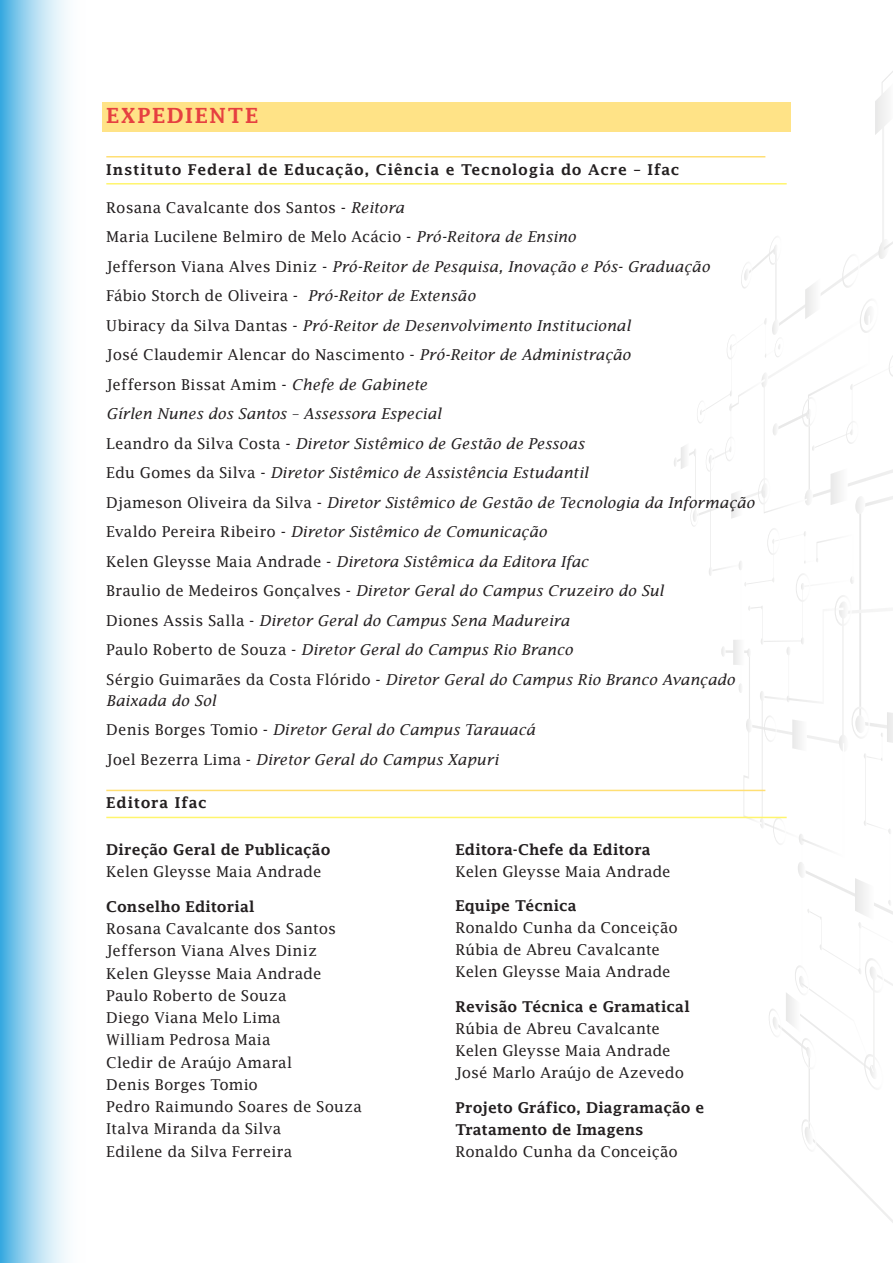
<style>
.page{position:relative;width:893px;height:1263px;background:#fff}
.page>*{position:absolute;margin:0;border:0;box-sizing:border-box;transform-origin:0 0}
.t1{font:600 21px "Lucida Fax";letter-spacing:.085em;color:#e64040}
.t2{font:italic 15px/29.5px "Lucida Fax";color:#231f20}
.t3{font:15px/22.2px "Lucida Fax";letter-spacing:.005em;color:#231f20}
.t4{font:600 15px/22px "Lucida Fax";letter-spacing:.01em;color:#231f20}
.t5{font:600 15px "Lucida Fax";letter-spacing:.05em;color:#231f20}
.s1{font-style:normal}
</style>
<div class="page">
<svg style="left:674px;top:71px;width:219px;height:1152px"></svg>
<svg style="left:0;top:0;width:67px;height:1263px;background:#a7d8f1"></svg>
<div style="left:102px;top:102px;width:689px;height:29px;background:#ffe387"></div>
<hr style="left:106px;top:156px;width:659px;height:1px;background:#ffdf74">
<hr style="left:106px;top:183px;width:681px;height:2px;background:#fff56d">
<hr style="left:106px;top:790px;width:659px;height:1px;background:#ffdf74">
<hr style="left:106px;top:817px;width:681px;height:1px;background:#fff56d">
<h1 class="t1" style="left:106px;top:103px;width:153px">EXPEDIENTE</h1>
<p class="t5" style="left:106px;top:161px;width:575px">Instituto Federal de Educação, Ciência e Tecnologia do Acre – Ifac</p>
<p class="t2" style="left:106px;top:192px;width:650px"><span class="s1">Rosana Cavalcante dos Santos -</span> Reitora<br><span class="s1">Maria Lucilene Belmiro de Melo Acácio -</span> Pró-Reitora de Ensino<br><span class="s1">Jefferson Viana Alves Diniz -</span> Pró-Reitor de Pesquisa, Inovação e Pós- Graduação<br><span class="s1">Fábio Storch de Oliveira -</span> Pró-Reitor de Extensão<br><span class="s1">Ubiracy da Silva Dantas -</span> Pró-Reitor de Desenvolvimento Institucional<br><span class="s1">José Claudemir Alencar do Nascimento -</span> Pró-Reitor de Administração<br><span class="s1">Jefferson Bissat Amim -</span> Chefe de Gabinete<br>Gírlen Nunes dos Santos – Assessora Especial<br><span class="s1">Leandro da Silva Costa -</span> Diretor Sistêmico de Gestão de Pessoas<br><span class="s1">Edu Gomes da Silva -</span> Diretor Sistêmico de Assistência Estudantil<br><span class="s1">Djameson Oliveira da Silva -</span> Diretor Sistêmico de Gestão de Tecnologia da Informação <span class="s1">Evaldo Pereira Ribeiro -</span> Diretor Sistêmico de Comunicação<br><span class="s1">Kelen Gleysse Maia Andrade -</span> Diretora Sistêmica da Editora Ifac<br><span class="s1">Braulio de Medeiros Gonçalves -</span> Diretor Geral do Campus Cruzeiro do Sul<br><span class="s1">Diones Assis Salla -</span> Diretor Geral do Campus Sena Madureira<br><span class="s1">Paulo Roberto de Souza -</span> Diretor Geral do Campus Rio Branco<br><span class="s1">Sérgio Guimarães da Costa Flórido -</span> Diretor Geral do Campus Rio Branco Avançado</p>
<p class="t2" style="left:106px;top:685px;width:431px">Baixada do Sol<br><span class="s1">Denis Borges Tomio -</span> Diretor Geral do Campus Tarauacá<br><span class="s1">Joel Bezerra Lima -</span> Diretor Geral do Campus Xapuri</p>
<p class="t5" style="left:106px;top:794px;width:102px">Editora Ifac</p>
<p class="t4" style="left:106px;top:838px;width:226px">Direção Geral de Publicação</p>
<p class="t3" style="left:106px;top:860px;width:217px">Kelen Gleysse Maia Andrade</p>
<p class="t4" style="left:106px;top:895px;width:150px">Conselho Editorial</p>
<p class="t3" style="left:106px;top:917px;width:257px">Rosana Cavalcante dos Santos<br>Jefferson Viana Alves Diniz<br>Kelen Gleysse Maia Andrade<br>Paulo Roberto de Souza<br>Diego Viana Melo Lima<br>William Pedrosa Maia<br>Cledir de Araújo Amaral<br>Denis Borges Tomio<br>Pedro Raimundo Soares de Souza<br>Italva Miranda da Silva<br>Edilene da Silva Ferreira</p>
<p class="t4" style="left:455px;top:838px;width:197px">Editora-Chefe da Editora</p>
<p class="t3" style="left:455px;top:860px;width:217px">Kelen Gleysse Maia Andrade</p>
<p class="t4" style="left:455px;top:895px;width:123px">Equipe Técnica</p>
<p class="t3" style="left:455px;top:917px;width:224px">Ronaldo Cunha da Conceição<br>Rúbia de Abreu Cavalcante<br>Kelen Gleysse Maia Andrade</p>
<p class="t4" style="left:455px;top:995px;width:236px">Revisão Técnica e Gramatical</p>
<p class="t3" style="left:455px;top:1017px;width:230px">Rúbia de Abreu Cavalcante<br>Kelen Gleysse Maia Andrade<br>José Marlo Araújo de Azevedo</p>
<p class="t4" style="left:455px;top:1096px;width:251px">Projeto Gráfico, Diagramação e<br>Tratamento de Imagens</p>
<p class="t3" style="left:455px;top:1140px;width:224px">Ronaldo Cunha da Conceição</p>
</div>
